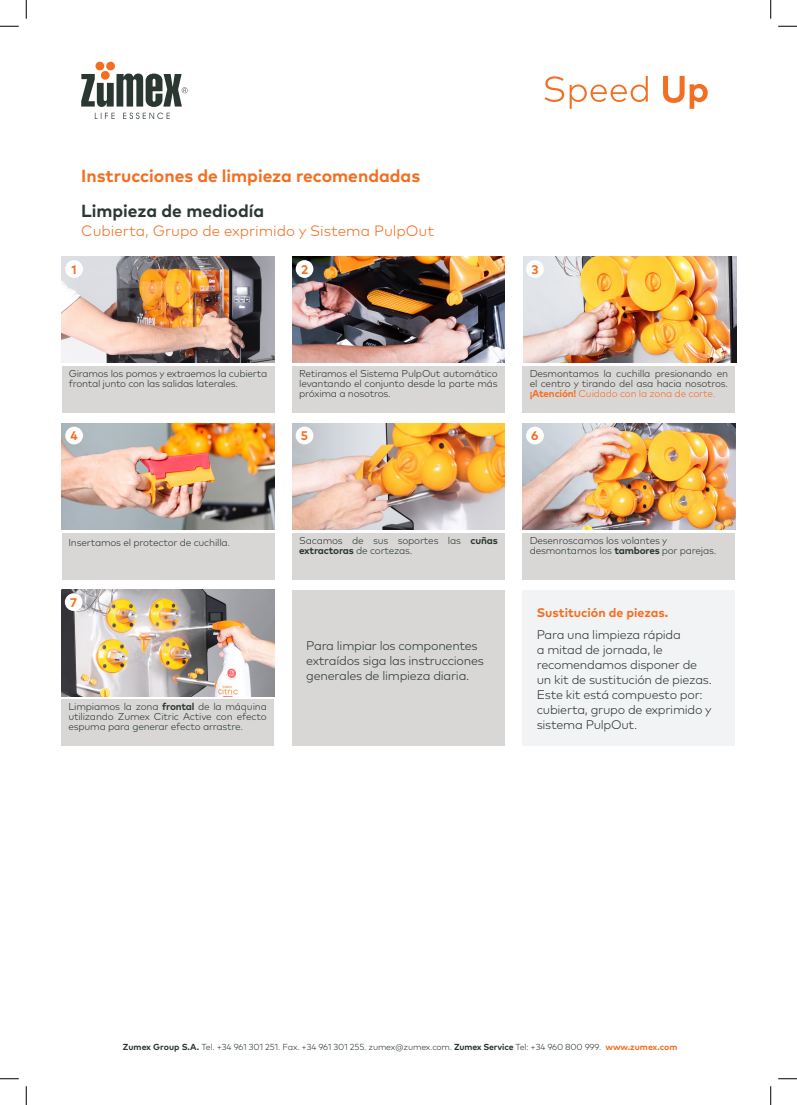
<style>
.page{position:relative;width:797px;height:1105px;background:#fff}
.page>*{position:absolute;margin:0;border:0;box-sizing:border-box;transform-origin:0 0}
.t1{font:700 17.5px "Mark Pro";color:#f36e21}
.t2{font:700 17.5px "Mark Pro";color:#2b3731}
.t3{font:300 15px "Mark Pro";color:#f36e21}
.t4{font:300 12.5px/15px "Mark Pro";letter-spacing:-.02em;color:#2b3731}
.t5{font:700 12.5px "Mark Pro";color:#f36e21}
.t6{font:300 10px/10px "Mark Pro";letter-spacing:-.02em;color:#2b3731;text-align:justify}
.t7{font:300 8.75px "Mark Pro";letter-spacing:-.02em;color:#2b3731}
.s1{font-weight:700;color:#f36e21}
.s2{color:#f36e21}
.s3{font-weight:700}
</style>
<div class="page">
<div style="left:62px;top:366px;width:212px;height:46px;background:#d9d7d6"></div>
<div style="left:292px;top:533px;width:213px;height:46px;background:#d9d7d6"></div>
<div style="left:62px;top:533px;width:212px;height:46px;background:#d9d7d6"></div>
<div style="left:292px;top:366px;width:213px;height:46px;background:#d9d7d6"></div>
<div style="left:522px;top:533px;width:213px;height:46px;background:#d9d7d6"></div>
<div style="left:522px;top:366px;width:213px;height:46px;background:#d9d7d6"></div>
<div style="left:61px;top:699px;width:213px;height:47px;background:#d9d7d6"></div>
<div style="left:292px;top:590px;width:213px;height:156px;background:#d9d7d6"></div>
<div style="left:522px;top:590px;width:213px;height:156px;background:#f2f3f4"></div>
<svg style="left:81px;top:62px;width:106px;height:57px"></svg>
<svg style="left:544px;top:76px;width:103px;height:33px"></svg>
<svg style="left:663px;top:76px;width:44px;height:33px"></svg>
<img style="left:61px;top:423px;width:213px;height:106px">
<img style="left:292px;top:257px;width:213px;height:106px">
<img style="left:62px;top:257px;width:212px;height:106px">
<img style="left:523px;top:257px;width:213px;height:106px">
<img style="left:292px;top:423px;width:213px;height:106px">
<img style="left:522px;top:423px;width:213px;height:106px">
<img style="left:61px;top:590px;width:213px;height:106px">
<div style="left:65px;top:260px;width:18px;height:18px;background:#fff;border-radius:50%"></div>
<div style="left:296px;top:427px;width:17px;height:17px;background:#fff;border-radius:50%"></div>
<div style="left:65px;top:427px;width:18px;height:17px;background:#fff;border-radius:50%"></div>
<div style="left:296px;top:260px;width:17px;height:18px;background:#fff;border-radius:50%"></div>
<div style="left:526px;top:427px;width:18px;height:17px;background:#fff;border-radius:50%"></div>
<div style="left:526px;top:260px;width:18px;height:18px;background:#fff;border-radius:50%"></div>
<div style="left:65px;top:593px;width:18px;height:18px;background:#fff;border-radius:50%"></div>
<svg style="left:0;top:25px;width:19px;height:2px"></svg>
<svg style="left:778px;top:25px;width:19px;height:2px"></svg>
<svg style="left:0;top:1078px;width:19px;height:1px"></svg>
<svg style="left:778px;top:1078px;width:19px;height:1px"></svg>
<svg style="left:25px;top:0;width:2px;height:19px"></svg>
<svg style="left:25px;top:1086px;width:2px;height:19px"></svg>
<svg style="left:770px;top:0;width:1px;height:19px"></svg>
<svg style="left:770px;top:1086px;width:1px;height:19px"></svg>
<p class="t1" style="left:81px;top:162px;width:340px">Instrucciones de limpieza recomendadas</p>
<p class="t2" style="left:81px;top:198px;width:185px">Limpieza de mediodía</p>
<p class="t3" style="left:81px;top:220px;width:354px">Cubierta, Grupo de exprimido y Sistema PulpOut</p>
<p class="t5" style="left:72px;top:260px;width:7px">1</p>
<p class="t5" style="left:301px;top:260px;width:9px">2</p>
<p class="t5" style="left:531px;top:260px;width:9px">3</p>
<p class="t6" style="left:69px;top:368px;width:200px">Giramos los pomos y extraemos la cubierta frontal junto con las salidas laterales.</p>
<p class="t6" style="left:299px;top:368px;width:200px">Retiramos el Sistema PulpOut automático levantando el conjunto desde la parte más próxima a nosotros.</p>
<p class="t6" style="left:529px;top:368px;width:200px">Desmontamos la cuchilla presionando en el centro y tirando del asa hacia nosotros. <span class="s1">¡Atención!</span> <span class="s2">Cuidado con la zona de corte.</span></p>
<p class="t5" style="left:70px;top:427px;width:9px">4</p>
<p class="t5" style="left:301px;top:427px;width:9px">5</p>
<p class="t5" style="left:531px;top:427px;width:9px">6</p>
<p class="t6" style="left:68px;top:537px;width:163px">Insertamos el protector de cuchilla.</p>
<p class="t5" style="left:70px;top:593px;width:8px">7</p>
<p class="t6" style="left:68px;top:701px;width:200px">Limpiamos la zona <span class="s3">frontal</span> de la máquina utilizando Zumex Citric Active con efecto espuma para generar efecto arrastre.</p>
<p class="t6" style="left:299px;top:534px;width:200px">Sacamos de sus soportes las <span class="s3">cuñas extractoras</span> de cortezas.</p>
<p class="t4" style="left:306px;top:637px;width:179px">Para limpiar los componentes extraídos siga las instrucciones generales de limpieza diaria.</p>
<p class="t6" style="left:529px;top:534px;width:139px">Desenroscamos los volantes y</p>
<p class="t6" style="left:529px;top:544px;width:188px">desmontamos los <span class="s3">tambores</span> por parejas.</p>
<p class="t5" style="left:536px;top:603px;width:133px">Sustitución de piezas.</p>
<p class="t4" style="left:536px;top:626px;width:177px">Para una limpieza rápida<br>a mitad de jornada, le recomendamos disponer de un kit de sustitución de piezas.<br>Este kit está compuesto por: cubierta, grupo de exprimido y sistema PulpOut.</p>
<p class="t7" style="left:123px;top:1040px;width:556px"><span class="s3">Zumex Group S.A.</span> Tel. +34 961 301 251. Fax. +34 961 301 255. zumex@zumex.com. <span class="s3">Zumex Service</span> Tel: +34 960 800 999. <span class="s1">www.zumex.com</span></p>
</div>
